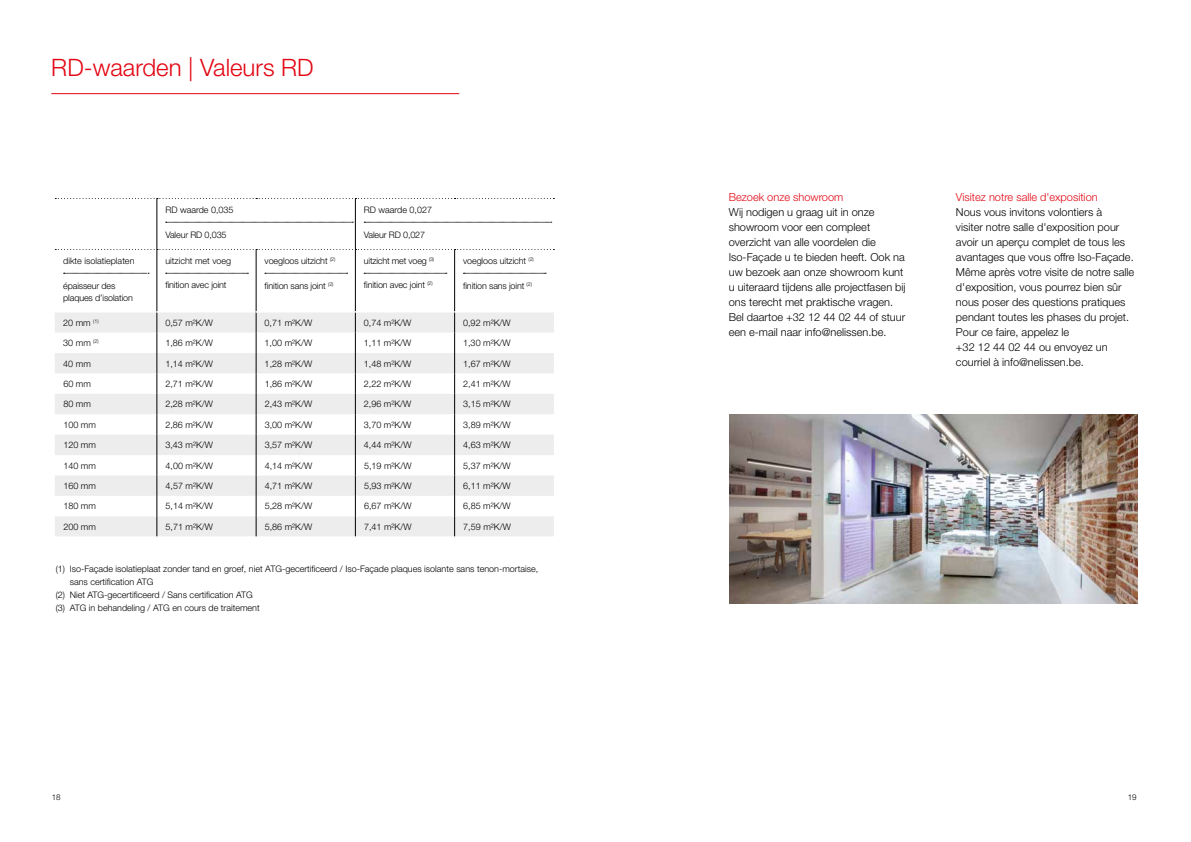
<style>
.page{position:relative;width:1191px;height:842px;background:#fff}
.page>*{position:absolute;margin:0;border:0;box-sizing:border-box;transform-origin:0 0}
.t1{font:300 24px "Helvetica Neue LT Pro";color:#e30613}
.t2{font:300 11px/15px "Helvetica Neue LT Pro";color:#000}
.t3{font:300 11px "Helvetica Neue LT Pro";color:#e30613}
.t4{font:300 9px/12px "Helvetica Neue LT Pro";color:#000}
.t5{font:300 9px "Helvetica Neue LT Pro";letter-spacing:-.02em;color:#000}
.t6{font:300 8px "Helvetica Neue LT Pro";color:#000}
</style>
<div class="page">
<hr style="left:157px;top:199px;width:1px;height:50px;background:#000">
<hr style="left:157px;top:250px;width:1px;height:62px;background:#000">
<hr style="left:256px;top:250px;width:1px;height:62px;background:#000">
<hr style="left:355px;top:250px;width:1px;height:62px;background:#000">
<hr style="left:454px;top:250px;width:1px;height:62px;background:#000">
<svg style="left:55px;top:198px;width:499px;height:1px"></svg>
<svg style="left:55px;top:249px;width:499px;height:1px"></svg>
<svg style="left:55px;top:312px;width:499px;height:224px"></svg>
<hr style="left:355px;top:199px;width:1px;height:50px;background:#000">
<svg style="left:166px;top:222px;width:187px;height:1px"></svg>
<svg style="left:364px;top:222px;width:188px;height:1px"></svg>
<svg style="left:64px;top:273px;width:85px;height:1px"></svg>
<svg style="left:166px;top:273px;width:82px;height:1px"></svg>
<svg style="left:265px;top:273px;width:82px;height:1px"></svg>
<svg style="left:364px;top:273px;width:83px;height:1px"></svg>
<svg style="left:463px;top:273px;width:83px;height:1px"></svg>
<hr style="left:51px;top:93px;width:408px;height:1px;background:#e30613">
<img style="left:729px;top:414px;width:408px;height:189px">
<h1 class="t1" style="left:51px;top:53px;width:264px">RD-waarden | Valeurs RD</h1>
<p class="t4" style="left:63px;top:255px;width:73px">dikte isolatieplaten</p>
<p class="t4" style="left:63px;top:280px;width:71px">épaisseur des plaques d’isolation</p>
<p class="t4" style="left:165px;top:204px;width:70px">RD waarde 0,035</p>
<p class="t4" style="left:165px;top:229px;width:63px">Valeur RD 0,035</p>
<p class="t4" style="left:165px;top:255px;width:67px">uitzicht met voeg</p>
<p class="t4" style="left:165px;top:279px;width:63px">finition avec joint</p>
<p class="t4" style="left:265px;top:255px;width:72px">voegloos uitzicht <sup>(2)</sup></p>
<p class="t4" style="left:265px;top:280px;width:70px">finition sans joint <sup>(2)</sup></p>
<p class="t4" style="left:364px;top:204px;width:70px">RD waarde 0,027</p>
<p class="t4" style="left:364px;top:229px;width:63px">Valeur RD 0,027</p>
<p class="t5" style="left:364px;top:256px;width:72px">uitzicht met voeg <sup>(3)</sup></p>
<p class="t4" style="left:364px;top:279px;width:70px">finition avec joint <sup>(2)</sup></p>
<p class="t4" style="left:463px;top:255px;width:72px">voegloos uitzicht <sup>(2)</sup></p>
<p class="t4" style="left:463px;top:280px;width:70px">finition sans joint <sup>(2)</sup></p>
<p class="t4" style="left:63px;top:316px;width:37px">20 mm <sup>(1)</sup></p>
<p class="t4" style="left:165px;top:316px;width:49px">0,57 m²K/W</p>
<p class="t4" style="left:265px;top:316px;width:49px">0,71 m²K/W</p>
<p class="t4" style="left:364px;top:316px;width:49px">0,74 m²K/W</p>
<p class="t4" style="left:463px;top:316px;width:49px">0,92 m²K/W</p>
<p class="t4" style="left:63px;top:337px;width:37px">30 mm <sup>(2)</sup></p>
<p class="t4" style="left:165px;top:337px;width:49px">1,86 m²K/W</p>
<p class="t4" style="left:265px;top:337px;width:49px">1,00 m²K/W</p>
<p class="t4" style="left:364px;top:337px;width:49px">1,11 m²K/W</p>
<p class="t4" style="left:463px;top:337px;width:49px">1,30 m²K/W</p>
<p class="t4" style="left:63px;top:357px;width:29px">40 mm</p>
<p class="t4" style="left:165px;top:357px;width:49px">1,14 m²K/W</p>
<p class="t4" style="left:265px;top:357px;width:49px">1,28 m²K/W</p>
<p class="t4" style="left:364px;top:357px;width:49px">1,48 m²K/W</p>
<p class="t4" style="left:463px;top:357px;width:49px">1,67 m²K/W</p>
<p class="t4" style="left:63px;top:377px;width:29px">60 mm</p>
<p class="t4" style="left:165px;top:377px;width:49px">2,71 m²K/W</p>
<p class="t4" style="left:265px;top:377px;width:49px">1,86 m²K/W</p>
<p class="t4" style="left:364px;top:377px;width:49px">2,22 m²K/W</p>
<p class="t4" style="left:463px;top:377px;width:49px">2,41 m²K/W</p>
<p class="t4" style="left:63px;top:398px;width:29px">80 mm</p>
<p class="t4" style="left:165px;top:398px;width:49px">2,28 m²K/W</p>
<p class="t4" style="left:265px;top:398px;width:49px">2,43 m²K/W</p>
<p class="t4" style="left:364px;top:398px;width:49px">2,96 m²K/W</p>
<p class="t4" style="left:463px;top:398px;width:49px">3,15 m²K/W</p>
<p class="t4" style="left:63px;top:418px;width:34px">100 mm</p>
<p class="t4" style="left:165px;top:418px;width:49px">2,86 m²K/W</p>
<p class="t4" style="left:265px;top:418px;width:49px">3,00 m²K/W</p>
<p class="t4" style="left:364px;top:418px;width:49px">3,70 m²K/W</p>
<p class="t4" style="left:463px;top:418px;width:49px">3,89 m²K/W</p>
<p class="t4" style="left:63px;top:439px;width:34px">120 mm</p>
<p class="t4" style="left:165px;top:439px;width:49px">3,43 m²K/W</p>
<p class="t4" style="left:265px;top:439px;width:49px">3,57 m²K/W</p>
<p class="t4" style="left:364px;top:439px;width:49px">4,44 m²K/W</p>
<p class="t4" style="left:463px;top:439px;width:49px">4,63 m²K/W</p>
<p class="t4" style="left:63px;top:459px;width:34px">140 mm</p>
<p class="t4" style="left:165px;top:459px;width:49px">4,00 m²K/W</p>
<p class="t4" style="left:265px;top:459px;width:49px">4,14 m²K/W</p>
<p class="t4" style="left:364px;top:459px;width:49px">5,19 m²K/W</p>
<p class="t4" style="left:463px;top:459px;width:49px">5,37 m²K/W</p>
<p class="t4" style="left:63px;top:480px;width:34px">160 mm</p>
<p class="t4" style="left:165px;top:480px;width:49px">4,57 m²K/W</p>
<p class="t4" style="left:265px;top:480px;width:49px">4,71 m²K/W</p>
<p class="t4" style="left:364px;top:480px;width:49px">5,93 m²K/W</p>
<p class="t4" style="left:463px;top:480px;width:49px">6,11 m²K/W</p>
<p class="t4" style="left:63px;top:500px;width:34px">180 mm</p>
<p class="t4" style="left:165px;top:500px;width:49px">5,14 m²K/W</p>
<p class="t4" style="left:265px;top:500px;width:49px">5,28 m²K/W</p>
<p class="t4" style="left:364px;top:500px;width:49px">6,67 m²K/W</p>
<p class="t4" style="left:463px;top:500px;width:49px">6,85 m²K/W</p>
<p class="t4" style="left:63px;top:520px;width:34px">200 mm</p>
<p class="t4" style="left:165px;top:520px;width:49px">5,71 m²K/W</p>
<p class="t4" style="left:265px;top:520px;width:49px">5,86 m²K/W</p>
<p class="t4" style="left:364px;top:520px;width:49px">7,41 m²K/W</p>
<p class="t4" style="left:463px;top:520px;width:49px">7,59 m²K/W</p>
<p class="t4" style="left:56px;top:562px;width:484px">(1) Iso-Façade isolatieplaat zonder tand en groef, niet ATG-gecertificeerd / Iso-Façade plaques isolante sans tenon-mortaise,</p>
<p class="t4" style="left:70px;top:575px;width:85px">sans certification ATG</p>
<p class="t4" style="left:56px;top:588px;width:199px">(2) Niet ATG-gecertificeerd / Sans certification ATG</p>
<p class="t4" style="left:56px;top:601px;width:206px">(3) ATG in behandeling / ATG en cours de traitement</p>
<p class="t3" style="left:729px;top:190px;width:116px">Bezoek onze showroom</p>
<p class="t2" style="left:729px;top:204px;width:178px">Wij nodigen u graag uit in onze showroom voor een compleet overzicht van alle voordelen die Iso-Façade u te bieden heeft. Ook na uw bezoek aan onze showroom kunt u uiteraard tijdens alle projectfasen bij ons terecht met praktische vragen.<br>Bel daartoe +32 12 44 02 44 of stuur een e-mail naar info@nelissen.be.</p>
<p class="t3" style="left:956px;top:190px;width:143px">Visitez notre salle d'exposition</p>
<p class="t2" style="left:956px;top:204px;width:180px">Nous vous invitons volontiers à<br>visiter notre salle d'exposition pour avoir un aperçu complet de tous les avantages que vous offre Iso-Façade.<br>Même après votre visite de notre salle d'exposition, vous pourrez bien sûr nous poser des questions pratiques pendant toutes les phases du projet.<br>Pour ce faire, appelez le<br>+32 12 44 02 44 ou envoyez un courriel à info@nelissen.be.</p>
<p class="t6" style="left:52px;top:792px;width:10px">18</p>
<p class="t6" style="left:1127px;top:792px;width:10px">19</p>
</div>
